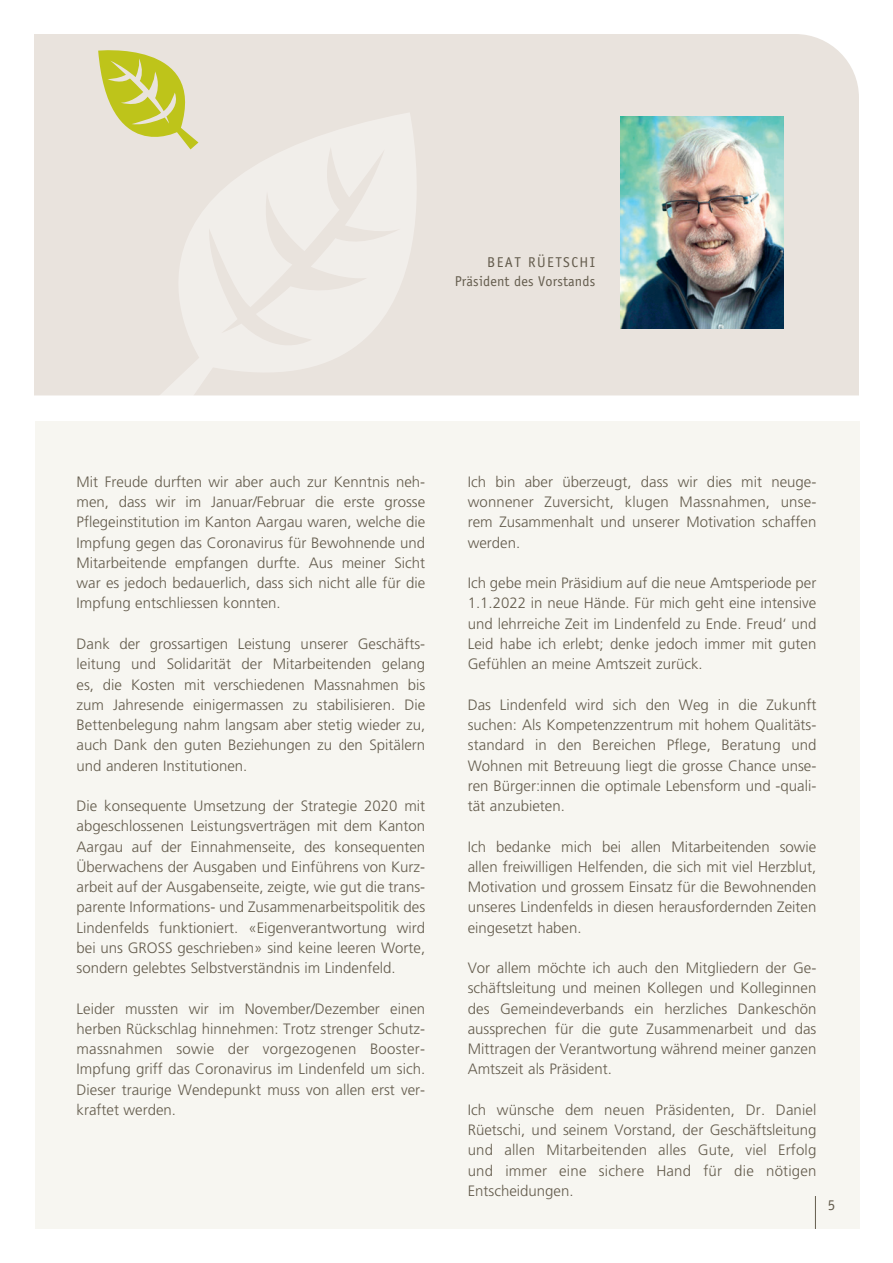
<style>
.page{position:relative;width:893px;height:1263px;background:#fff}
.page>*{position:absolute;margin:0;border:0;box-sizing:border-box;transform-origin:0 0}
.t1{font:300 15px/20.2px "Frutiger";color:#645c4d;text-align:justify}
.t2{font:15px "Officina Sans";color:#645c4d}
.t3{font:14.25px/19.5px "Officina Sans";letter-spacing:.01em;color:#645c4d;text-align:right}
</style>
<div class="page">
<div style="left:34px;top:34px;width:825px;height:361px;background:#e9e3dd"></div>
<div style="left:35px;top:421px;width:825px;height:808px;background:#f7f6f1"></div>
<img style="left:621px;top:116px;width:162px;height:213px">
<hr style="left:815px;top:1196px;width:1px;height:33px;background:#645c4d">
<svg style="left:125px;top:112px;width:317px;height:284px;background:#ece8e3"></svg>
<svg style="left:98px;top:40px;width:109px;height:126px;background:#d9d797"></svg>
<p class="t3" style="left:455px;top:252px;width:142px">BEAT RÜETSCHI<br>Präsident des Vorstands</p>
<p class="t1" style="left:77px;top:472px;width:350px">Mit Freude durften wir aber auch zur Kenntnis neh&shy;men, dass wir im Januar/Februar die erste grosse Pflegeinstitution im Kanton Aargau waren, welche die Impfung gegen das Coronavirus für Bewohnende und Mitarbeitende empfangen durfte. Aus meiner Sicht war es jedoch bedauerlich, dass sich nicht alle für die Impfung entschliessen konnten.</p>
<p class="t1" style="left:77px;top:634px;width:350px">Dank der grossartigen Leistung unserer Geschäfts&shy;leitung und Solidarität der Mitarbeitenden gelang es, die Kosten mit verschiedenen Massnahmen bis zum Jahresende einigermassen zu stabilisieren. Die Bettenbelegung nahm langsam aber stetig wieder zu, auch Dank den guten Beziehungen zu den Spitälern und anderen Institutionen.</p>
<p class="t1" style="left:77px;top:796px;width:350px">Die konsequente Umsetzung der Strategie 2020 mit abgeschlossenen Leistungsverträgen mit dem Kanton Aargau auf der Einnahmenseite, des konsequenten Überwachens der Ausgaben und Einführens von Kurz&shy;arbeit auf der Ausgabenseite, zeigte, wie gut die trans&shy;parente Informations- und Zusammenarbeitspolitik des Lindenfelds funktioniert. «Eigenverantwortung wird bei uns GROSS geschrieben» sind keine leeren Worte, sondern gelebtes Selbstverständnis im Lindenfeld.</p>
<p class="t1" style="left:77px;top:998px;width:350px">Leider mussten wir im November/Dezember einen herben Rückschlag hinnehmen: Trotz strenger Schutz&shy;massnahmen sowie der vorgezogenen Booster-Impfung griff das Coronavirus im Lindenfeld um sich.<br>Dieser traurige Wendepunkt muss von allen erst ver&shy;kraftet werden.</p>
<p class="t1" style="left:468px;top:472px;width:350px">Ich bin aber überzeugt, dass wir dies mit neuge&shy;wonnener Zuversicht, klugen Massnahmen, unse&shy;rem Zusammenhalt und unserer Motivation schaffen werden.</p>
<p class="t1" style="left:468px;top:573px;width:350px">Ich gebe mein Präsidium auf die neue Amtsperiode per 1.1.2022 in neue Hände. Für mich geht eine intensive und lehrreiche Zeit im Lindenfeld zu Ende. Freud‘ und Leid habe ich erlebt; denke jedoch immer mit guten Gefühlen an meine Amtszeit zurück.</p>
<p class="t1" style="left:468px;top:694px;width:350px">Das Lindenfeld wird sich den Weg in die Zukunft suchen: Als Kompetenzzentrum mit hohem Qualitäts&shy;standard in den Bereichen Pflege, Beratung und Wohnen mit Betreuung liegt die grosse Chance unse&shy;ren Bürger:innen die optimale Lebensform und -quali&shy;tät anzubieten.</p>
<p class="t1" style="left:468px;top:836px;width:350px">Ich bedanke mich bei allen Mitarbeitenden sowie allen freiwilligen Helfenden, die sich mit viel Herzblut, Motivation und grossem Einsatz für die Bewohnenden unseres Lindenfelds in diesen herausfordernden Zeiten eingesetzt haben.</p>
<p class="t1" style="left:468px;top:958px;width:350px">Vor allem möchte ich auch den Mitgliedern der Ge&shy;schäftsleitung und meinen Kollegen und Kolleginnen des Gemeindeverbands ein herzliches Dankeschön aussprechen für die gute Zusammenarbeit und das Mittragen der Verantwortung während meiner ganzen Amtszeit als Präsident.</p>
<p class="t1" style="left:468px;top:1099px;width:350px">Ich wünsche dem neuen Präsidenten, Dr. Daniel Rüetschi, und seinem Vorstand, der Geschäftsleitung und allen Mitarbeitenden alles Gute, viel Erfolg und immer eine sichere Hand für die nötigen Entscheidungen.</p>
<p class="t2" style="left:828px;top:1196px;width:9px">5</p>
</div>
